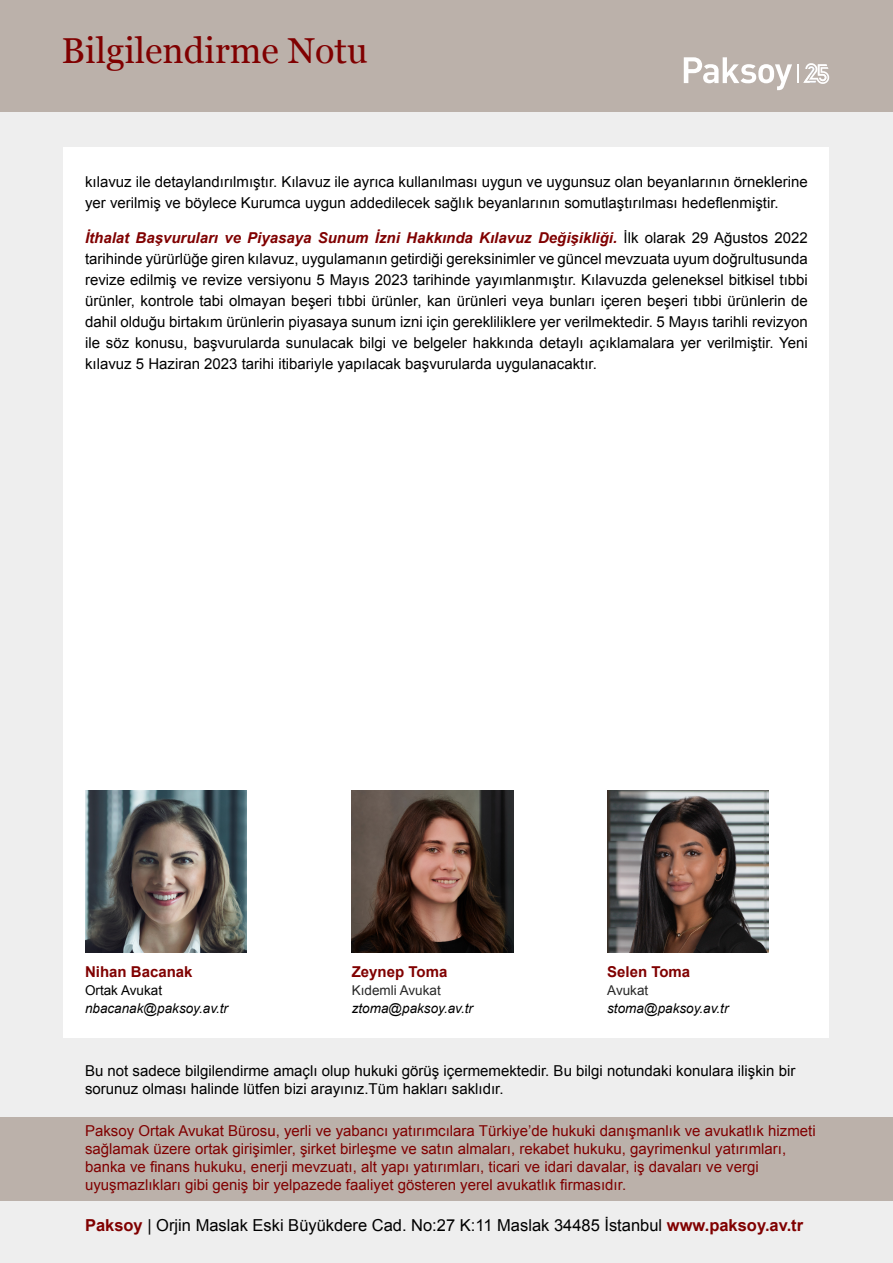
<style>
.page{position:relative;width:893px;height:1263px;background:#eee}
.page>*{position:absolute;margin:0;border:0;box-sizing:border-box;transform-origin:0 0}
.t1{font:36px "Georgia";color:#800000}
.t2{font:16.5px "Arial";color:#000}
.t3{font:15px/21px "Arial";color:#000}
.t4{font:15px/18px "Arial";color:#800000}
.t5{font:700 15px "Arial";color:#800000}
.t6{font:italic 13.5px "Arial";color:#000}
.t7{font:13.5px "Arial";color:#282828}
.t8{font:13.5px "Arial";color:#000}
.s1{font-weight:700;font-style:italic;color:#800000}
.s2{font-weight:700;color:#800000}
</style>
<div class="page">
<div style="left:0;top:0;width:893px;height:112px;background:#bbb1aa"></div>
<div style="left:64px;top:147px;width:765px;height:890px;background:#fff"></div>
<div style="left:0;top:1117px;width:893px;height:83px;background:#bbb1aa"></div>
<img style="left:85px;top:791px;width:162px;height:161px">
<img style="left:352px;top:791px;width:161px;height:161px">
<img style="left:607px;top:791px;width:162px;height:161px">
<svg style="left:684px;top:57px;width:108px;height:33px"></svg>
<svg style="left:798px;top:63px;width:31px;height:21px"></svg>
<h1 class="t1" style="left:62px;top:25px;width:308px">Bilgilendirme Notu</h1>
<p class="t3" style="left:85px;top:172px;width:724px">kılavuz ile detaylandırılmıştır. Kılavuz ile ayrıca kullanılması uygun ve uygunsuz olan beyanlarının örneklerine yer verilmiş ve böylece Kurumca uygun addedilecek sağlık beyanlarının somutlaştırılması hedeflenmiştir.</p>
<p class="t3" style="left:85px;top:227px;width:724px;text-align:justify"><span class="s1">İthalat Başvuruları ve Piyasaya Sunum İzni Hakkında Kılavuz Değişikliği.</span> İlk olarak 29 Ağustos 2022 tarihinde yürürlüğe giren kılavuz, uygulamanın getirdiği gereksinimler ve güncel mevzuata uyum doğrultusunda revize edilmiş ve revize versiyonu 5 Mayıs 2023 tarihinde yayımlanmıştır. Kılavuzda geleneksel bitkisel tıbbi ürünler, kontrole tabi olmayan beşeri tıbbi ürünler, kan ürünleri veya bunları içeren beşeri tıbbi ürünlerin de dahil olduğu birtakım ürünlerin piyasaya sunum izni için gerekliliklere yer verilmektedir. 5 Mayıs tarihli revizyon ile söz konusu, başvurularda sunulacak bilgi ve belgeler hakkında detaylı açıklamalara yer verilmiştir. Yeni kılavuz 5 Haziran 2023 tarihi itibariyle yapılacak başvurularda uygulanacaktır.</p>
<p class="t5" style="left:85px;top:962px;width:109px">Nihan Bacanak</p>
<p class="t8" style="left:85px;top:982px;width:79px">Ortak Avukat</p>
<p class="t6" style="left:85px;top:1000px;width:145px">nbacanak@paksoy.av.tr</p>
<p class="t5" style="left:352px;top:962px;width:97px">Zeynep Toma</p>
<p class="t7" style="left:352px;top:982px;width:91px">Kıdemli Avukat</p>
<p class="t6" style="left:352px;top:1000px;width:123px">ztoma@paksoy.av.tr</p>
<p class="t5" style="left:607px;top:962px;width:85px">Selen Toma</p>
<p class="t7" style="left:607px;top:982px;width:43px">Avukat</p>
<p class="t6" style="left:607px;top:1000px;width:123px">stoma@paksoy.av.tr</p>
<p class="t3" style="left:85px;top:1062px;width:712px;line-height:18px">Bu not sadece bilgilendirme amaçlı olup hukuki görüş içermemektedir. Bu bilgi notundaki konulara ilişkin bir sorunuz olması halinde lütfen bizi arayınız.Tüm hakları saklıdır.</p>
<p class="t4" style="left:85px;top:1121px;width:732px">Paksoy Ortak Avukat Bürosu, yerli ve yabancı yatırımcılara Türkiye’de hukuki danışmanlık ve avukatlık hizmeti sağlamak üzere ortak girişimler, şirket birleşme ve satın almaları, rekabet hukuku, gayrimenkul yatırımları, banka ve finans hukuku, enerji mevzuatı, alt yapı yatırımları, ticari ve idari davalar, iş davaları ve vergi uyuşmazlıkları gibi geniş bir yelpazede faaliyet gösteren yerel avukatlık firmasıdır.</p>
<p class="t2" style="left:85px;top:1214px;width:720px"><span class="s2">Paksoy</span> | Orjin Maslak Eski Büyükdere Cad. No:27 K:11 Maslak 34485 İstanbul <span class="s2">www.paksoy.av.tr</span></p>
</div>
